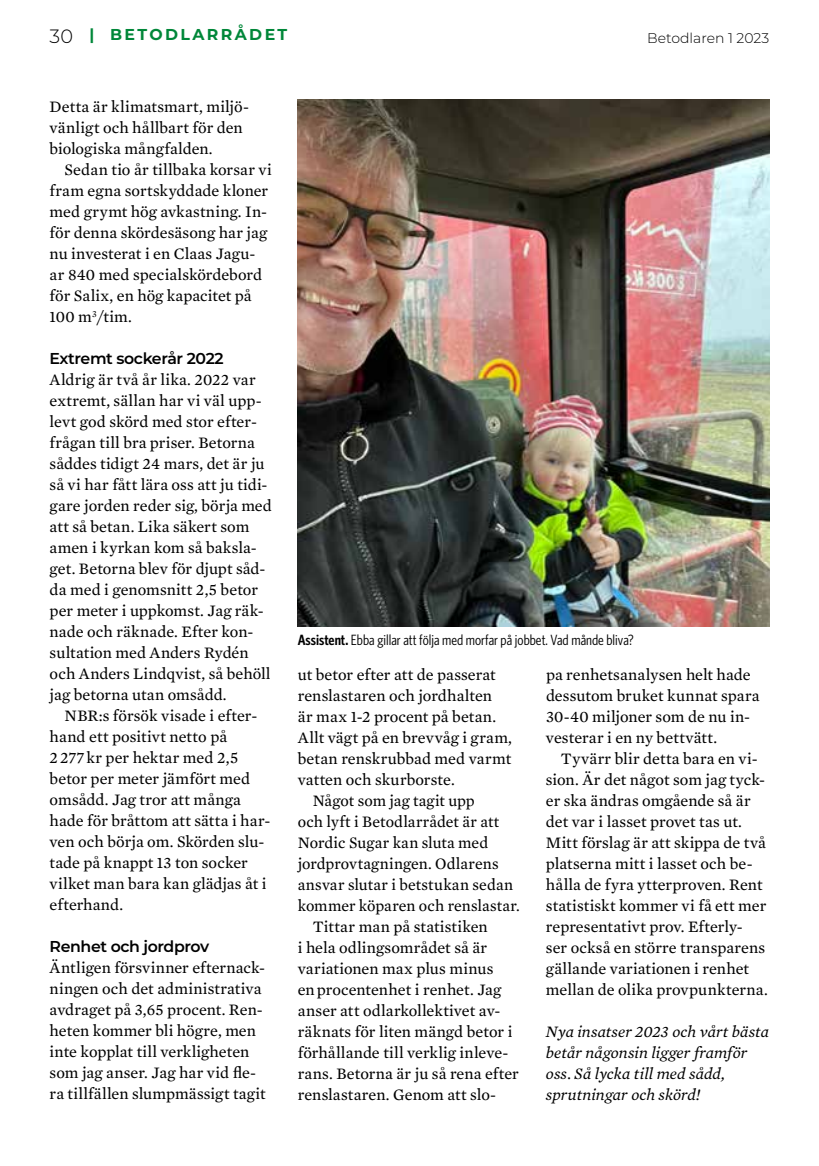
<style>
.page{position:relative;width:819px;height:1166px;background:#fff}
.page>*{position:absolute;margin:0;border:0;box-sizing:border-box;transform-origin:0 0}
.t1{font:300 19.25px "Montserrat";color:#000}
.t2{font:16.28px/21px "Mercury Text G2";letter-spacing:.005em;color:#000}
.t3{font:italic 16.28px/21px "Mercury Text G2";color:#000}
.t4{font:600 15.75px "Montserrat";letter-spacing:-.025em;color:#000}
.t5{font:700 15.75px "Montserrat";letter-spacing:.15em;color:#008739}
.t6{font:14.88px "Whitney Condensed";color:#000}
.t7{font:300 14px "Montserrat";color:#000}
.s1{font-weight:600}
</style>
<div class="page">
<img style="left:298px;top:99px;width:471px;height:527px">
<p class="t5" style="left:89px;top:23px;width:199px">| BETODLARRÅDET</p>
<p class="t1" style="left:50px;top:23px;width:25px">30</p>
<p class="t7" style="left:647px;top:28px;width:124px">Betodlaren 1 2023</p>
<p class="t2" style="left:50px;top:95px;width:201px">Detta är klimatsmart, miljö&shy;vänligt och hållbart för den biologiska mångfalden.</p>
<p class="t2" style="left:50px;top:158px;width:224px;text-indent:15px">Sedan tio år tillbaka korsar vi fram egna sortskyddade kloner med grymt hög avkastning. In&shy;för denna skördesäsong har jag nu investerat i en Claas Jagu&shy;ar 840 med specialskördebord för Salix, en hög kapacitet på<br>100 m<sup>3</sup>/tim.</p>
<p class="t4" style="left:50px;top:347px;width:175px">Extremt sockerår 2022</p>
<p class="t2" style="left:50px;top:368px;width:224px">Aldrig är två år lika. 2022 var extremt, sällan har vi väl upp&shy;levt god skörd med stor efter&shy;frågan till bra priser. Betorna såddes tidigt 24 mars, det är ju så vi har fått lära oss att ju tidi&shy;gare jorden reder sig, börja med att så betan. Lika säkert som amen i kyrkan kom så baksla&shy;get. Betorna blev för djupt såd&shy;da med i genomsnitt 2,5 betor per meter i uppkomst. Jag räk&shy;nade och räknade. Efter kon&shy;sultation med Anders Rydén och Anders Lindqvist, så behöll jag betorna utan omsådd.</p>
<p class="t2" style="left:50px;top:704px;width:222px;text-indent:15px">NBR:s försök visade i efter&shy;hand ett positivt netto på<br>2 277 kr per hektar med 2,5 betor per meter jämfört med omsådd. Jag tror att många hade för bråttom att sätta i har&shy;ven och börja om. Skörden slu&shy;tade på knappt 13 ton socker vilket man bara kan glädjas åt i efterhand.</p>
<p class="t4" style="left:50px;top:935px;width:161px">Renhet och jordprov</p>
<p class="t2" style="left:50px;top:956px;width:217px">Äntligen försvinner efternack&shy;ningen och det administrativa avdraget på 3,65 procent. Ren&shy;heten kommer bli högre, men inte kopplat till verkligheten som jag anser. Jag har vid fle&shy;ra tillfällen slumpmässigt tagit</p>
<p class="t6" style="left:298px;top:631px;width:337px"><span class="s1">Assistent.</span> Ebba gillar att följa med morfar på jobbet. Vad månde bliva?</p>
<p class="t2" style="left:298px;top:663px;width:199px">ut betor efter att de passerat</p>
<p class="t2" style="left:298px;top:684px;width:196px">renslastaren och jordhalten</p>
<p class="t2" style="left:298px;top:705px;width:200px">är max 1-2 procent på betan.</p>
<p class="t2" style="left:298px;top:726px;width:216px">Allt vägt på en brevvåg i gram,</p>
<p class="t2" style="left:298px;top:747px;width:215px">betan renskrubbad med varmt</p>
<p class="t2" style="left:298px;top:768px;width:158px">vatten och skurborste.</p>
<p class="t2" style="left:313px;top:789px;width:164px">Något som jag tagit upp</p>
<p class="t2" style="left:298px;top:810px;width:203px">och lyft i Betodlarrådet är att</p>
<p class="t2" style="left:298px;top:831px;width:192px">Nordic Sugar kan sluta med</p>
<p class="t2" style="left:298px;top:852px;width:202px">jordprovtagningen. Odlarens</p>
<p class="t2" style="left:298px;top:873px;width:217px">ansvar slutar i betstukan sedan</p>
<p class="t2" style="left:298px;top:894px;width:224px">kommer köparen och renslastar.</p>
<p class="t2" style="left:313px;top:915px;width:177px">Tittar man på statistiken</p>
<p class="t2" style="left:298px;top:936px;width:191px">i hela odlingsområdet så är</p>
<p class="t2" style="left:298px;top:957px;width:197px">variationen max plus minus</p>
<p class="t2" style="left:298px;top:978px;width:205px">en procentenhet i renhet. Jag</p>
<p class="t2" style="left:298px;top:999px;width:204px">anser att odlarkollektivet av-</p>
<p class="t2" style="left:298px;top:1020px;width:216px">räknats för liten mängd betor i</p>
<p class="t2" style="left:298px;top:1041px;width:212px">förhållande till verklig inleve-</p>
<p class="t2" style="left:298px;top:1062px;width:222px">rans. Betorna är ju så rena efter</p>
<p class="t2" style="left:298px;top:1083px;width:200px">renslastaren. Genom att slo-</p>
<p class="t2" style="left:546px;top:663px;width:215px">pa renhetsanalysen helt hade dessutom bruket kunnat spara<br>30-40 miljoner som de nu in&shy;vesterar i en ny bettvätt.</p>
<p class="t2" style="left:546px;top:747px;width:223px;text-indent:15px">Tyvärr blir detta bara en vi&shy;sion. Är det något som jag tyck&shy;er ska ändras omgående så är det var i lasset provet tas ut.<br>Mitt förslag är att skippa de två platserna mitt i lasset och be&shy;hålla de fyra ytterproven. Rent statistiskt kommer vi få ett mer representativt prov. Efterly&shy;ser också en större transparens gällande variationen i renhet mellan de olika provpunkterna.</p>
<p class="t3" style="left:546px;top:1020px;width:225px">Nya insatser 2023 och vårt bästa betår någonsin ligger framför oss. Så lycka till med sådd, sprutningar och skörd!</p>
</div>
